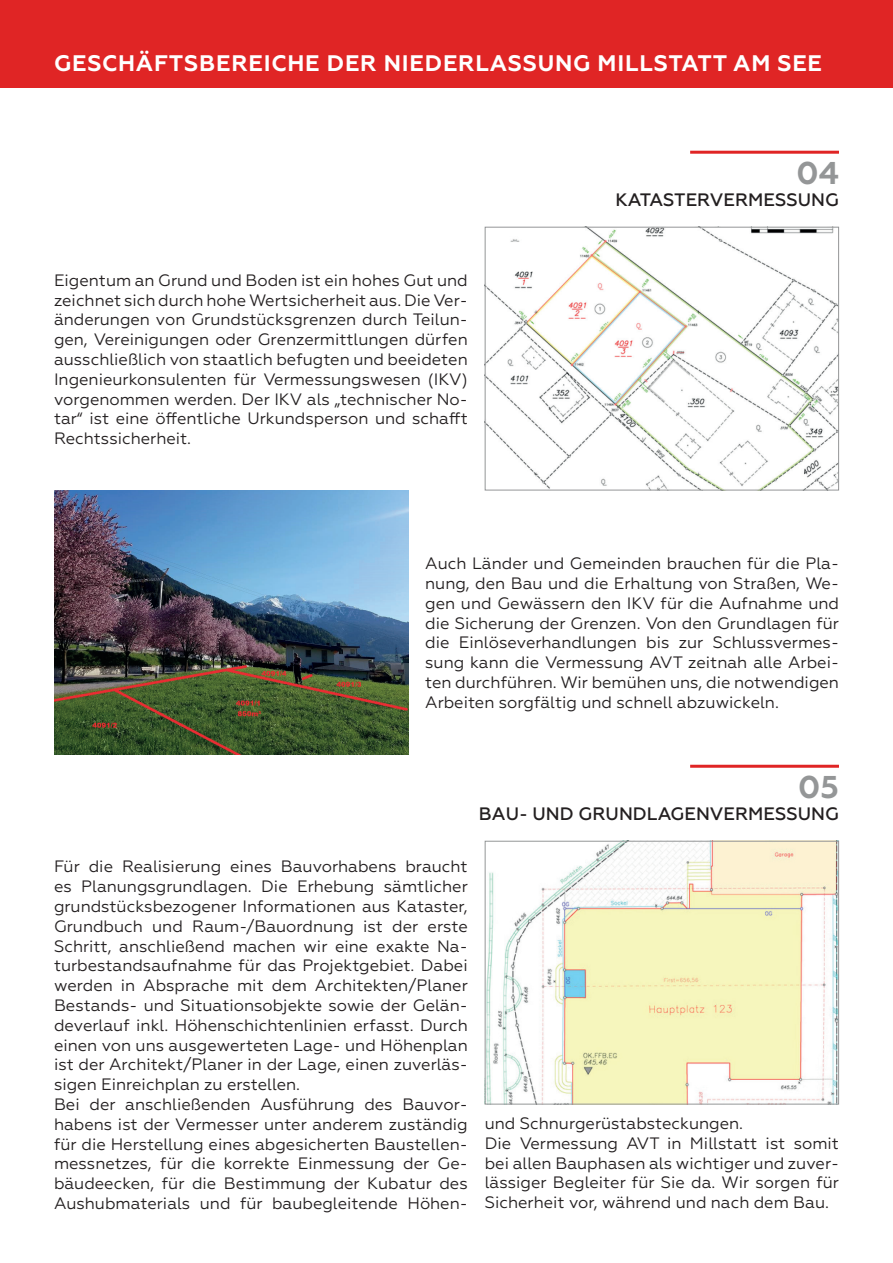
<style>
.page{position:relative;width:893px;height:1263px;background:#fff}
.page>*{position:absolute;margin:0;border:0;box-sizing:border-box;transform-origin:0 0}
.t1{font:700 31.5px "Geometria";color:#949697}
.t2{font:700 22.5px "Geometria";letter-spacing:.035em;color:#fff}
.t3{font:500 18px "Geometria";color:#231f20}
.t4{font:16.5px/19.8px "Geometria";color:#231f20;text-align:justify}
</style>
<div class="page">
<div style="left:0;top:0;width:893px;height:88px;background:#e02525"></div>
<img style="left:487px;top:229px;width:350px;height:259px">
<div style="left:485px;top:227px;width:354px;height:263px;border:1px solid #949697"></div>
<img style="left:487px;top:843px;width:350px;height:259px">
<div style="left:485px;top:841px;width:354px;height:263px;border:1px solid #949697"></div>
<img style="left:54px;top:490px;width:354px;height:264px">
<hr style="left:690px;top:151px;width:149px;height:3px;background:#e02525">
<hr style="left:690px;top:765px;width:149px;height:3px;background:#e02525">
<h2 class="t2" style="left:54px;top:50px;width:769px">GESCHÄFTSBEREICHE DER NIEDERLASSUNG MILLSTATT AM SEE</h2>
<p class="t4" style="left:54px;top:270px;width:415px">Eigentum an Grund und Boden ist ein hohes Gut und zeichnet sich durch hohe Wertsicherheit aus. Die Ver&shy;änderungen von Grundstücksgrenzen durch Teilun&shy;gen, Vereinigungen oder Grenzermittlungen dürfen ausschließlich von staatlich befugten und beeideten Ingenieurkonsulenten für Vermessungswesen (IKV) vorgenommen werden. Der IKV als „technischer No&shy;tar“ ist eine öffentliche Urkundsperson und schafft Rechtssicherheit.</p>
<h1 class="t1" style="left:797px;top:154px;width:44px">04</h1>
<p class="t3" style="left:616px;top:189px;width:225px">KATASTERVERMESSUNG</p>
<p class="t4" style="left:425px;top:554px;width:415px">Auch Länder und Gemeinden brauchen für die Pla&shy;nung, den Bau und die Erhaltung von Straßen, We&shy;gen und Gewässern den IKV für die Aufnahme und die Sicherung der Grenzen. Von den Grundlagen für die Einlöseverhandlungen bis zur Schlussvermes&shy;sung kann die Vermessung AVT zeitnah alle Arbei&shy;ten durchführen. Wir bemühen uns, die notwendigen Arbeiten sorgfältig und schnell abzuwickeln.</p>
<h1 class="t1" style="left:798px;top:768px;width:42px">05</h1>
<p class="t3" style="left:479px;top:803px;width:361px">BAU- UND GRUNDLAGENVERMESSUNG</p>
<p class="t4" style="left:54px;top:857px;width:415px;text-align:left">Für die Realisierung eines Bauvorhabens braucht es Planungsgrundlagen. Die Erhebung sämtlicher grundstücksbezogener Informationen aus Kataster, Grundbuch und Raum-/Bauordnung ist der erste Schritt, anschließend machen wir eine exakte Na&shy;turbestandsaufnahme für das Projektgebiet. Dabei werden in Absprache mit dem Architekten/Planer Bestands- und Situationsobjekte sowie der Gelän&shy;deverlauf inkl. Höhenschichtenlinien erfasst. Durch einen von uns ausgewerteten Lage- und Höhenplan ist der Architekt/Planer in der Lage, einen zuverläs&shy;sigen Einreichplan zu erstellen.<br>Bei der anschließenden Ausführung des Bauvor&shy;habens ist der Vermesser unter anderem zuständig für die Herstellung eines abgesicherten Baustellen&shy;messnetzes, für die korrekte Einmessung der Ge&shy;bäudeecken, für die Bestimmung der Kubatur des Aushubmaterials und für baubegleitende Höhen-</p>
<p class="t4" style="left:485px;top:1113px;width:356px;text-align:left">und Schnurgerüstabsteckungen.<br>Die Vermessung AVT in Millstatt ist somit bei allen Bauphasen als wichtiger und zuver&shy;lässiger Begleiter für Sie da. Wir sorgen für Sicherheit vor, während und nach dem Bau.</p>
</div>
